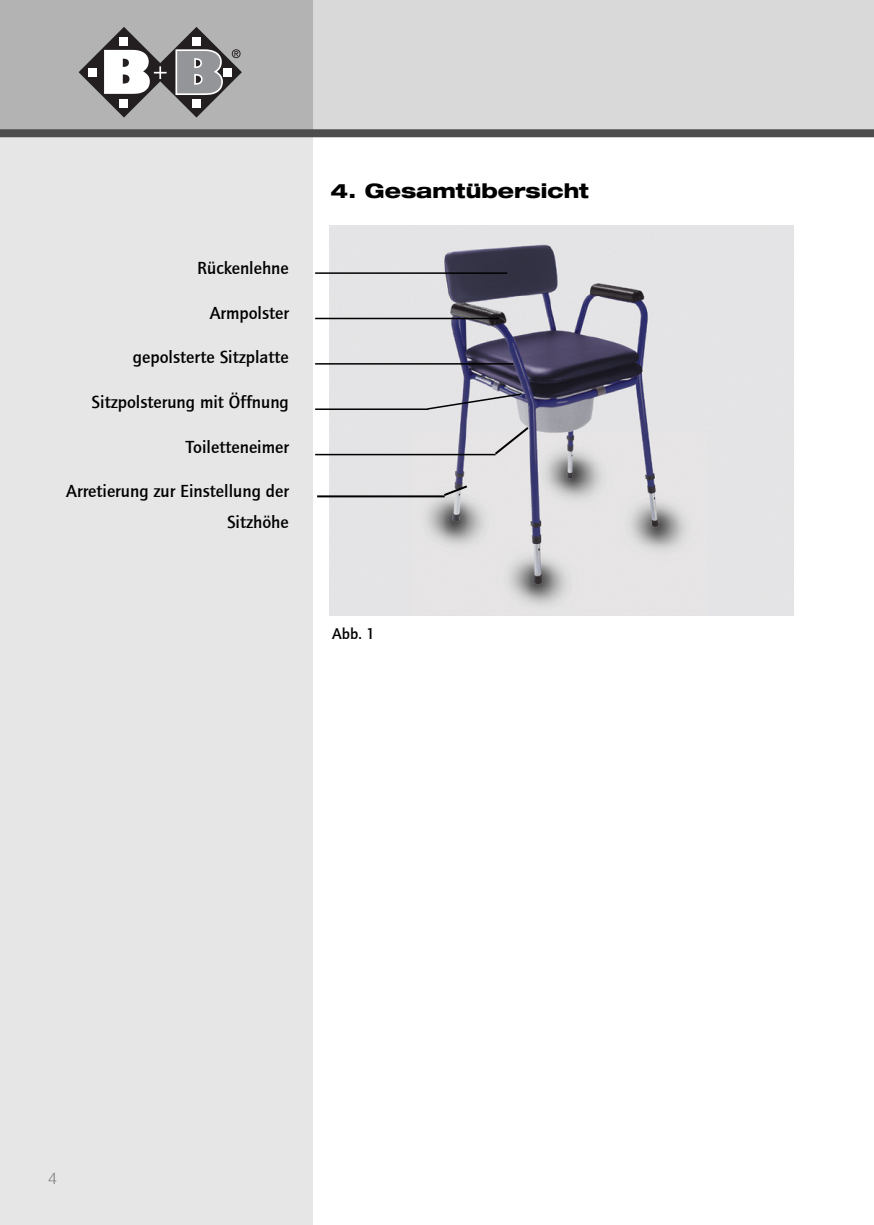
<style>
.page{position:relative;width:874px;height:1225px;background:#fff}
.page>*{position:absolute;margin:0;border:0;box-sizing:border-box;transform-origin:0 0}
.t1{font:800 expanded 20px "Helvetica Neue";color:#000}
.t2{font:500 18px/30.4px "Quay Sans";color:#000;text-align:right}
.t3{font:500 16px "Quay Sans";color:#000}
.t4{font:300 16px "Helvetica";color:#808080}
</style>
<div class="page">
<img style="left:329px;top:225px;width:463px;height:391px">
<div style="left:0;top:133px;width:312px;height:1092px;background:#e6e6e6"></div>
<div style="left:312px;top:0;width:561px;height:133px;background:#d9d9d9"></div>
<div style="left:0;top:0;width:312px;height:133px;background:#b3b3b3"></div>
<div style="left:0;top:129px;width:873px;height:8px;background:#4d4d4d"></div>
<svg style="left:79px;top:27px;width:163px;height:91px"></svg>
<hr style="left:315px;top:272px;width:192px;height:2px;background:#000">
<hr style="left:315px;top:318px;width:183px;height:1px;background:#000">
<hr style="left:315px;top:363px;width:198px;height:1px;background:#000">
<hr style="left:315px;top:408px;width:113px;height:2px;background:#000">
<hr style="left:315px;top:454px;width:180px;height:1px;background:#000">
<svg style="left:425px;top:392px;width:98px;height:18px;background:#bfbfc6"></svg>
<svg style="left:492px;top:425px;width:38px;height:31px"></svg>
<hr style="left:317px;top:495px;width:127px;height:2px;background:#000">
<svg style="left:441px;top:484px;width:28px;height:14px"></svg>
<p class="t2" style="left:197px;top:254px;width:93px">Rückenlehne</p>
<p class="t2" style="left:210px;top:299px;width:80px">Armpolster</p>
<p class="t2" style="left:133px;top:344px;width:157px">gepolsterte Sitzplatte</p>
<p class="t2" style="left:92px;top:388px;width:199px">Sitzpolsterung mit Öffnung</p>
<p class="t2" style="left:186px;top:433px;width:104px">Toiletteneimer</p>
<p class="t2" style="left:66px;top:478px;width:224px">Arretierung zur Einstellung der<br>Sitzhöhe</p>
<p class="t1" style="left:330px;top:183px;width:260px">4. Gesamtübersicht</p>
<p class="t3" style="left:332px;top:627px;width:44px">Abb. 1</p>
<p class="t4" style="left:48px;top:1171px;width:10px">4</p>
</div>
